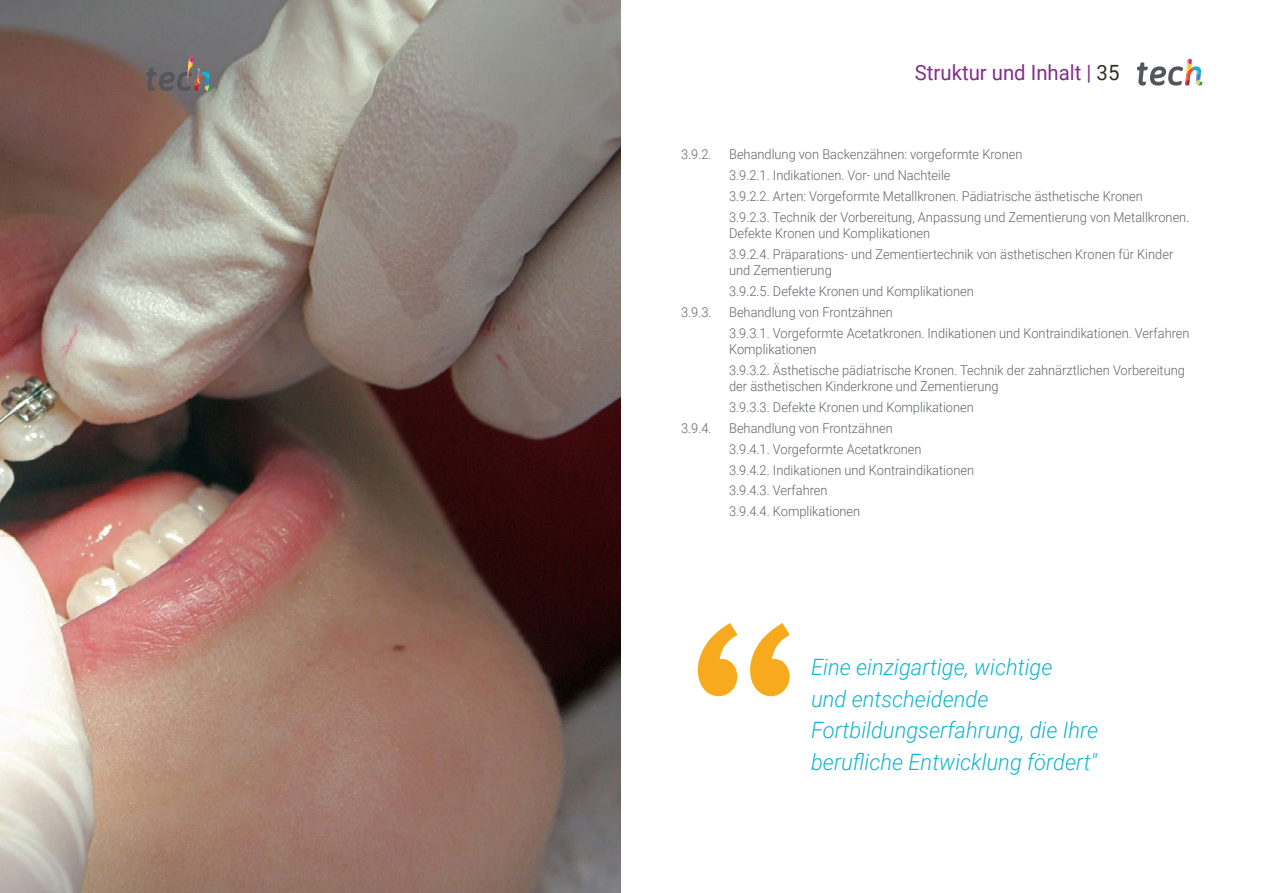
<style>
.page{position:relative;width:1263px;height:893px;background:#fff}
.page>*{position:absolute;margin:0;border:0;box-sizing:border-box;transform-origin:0 0}
.t1{font:italic 300 22.5px/31.5px "Roboto";color:#0fb6cf}
.t2{font:21px "Roboto";color:#813089}
.t3{font:300 13.5px/20.7px "Roboto";color:#61646a;scale:.95 1}
.s1{color:#312e20}
</style>
<div class="page">
<img style="left:0;top:0;width:621px;height:893px">
<svg style="left:146px;top:57px;width:65px;height:34px"></svg>
<svg style="left:698px;top:623px;width:92px;height:73px"></svg>
<svg style="left:1137px;top:59px;width:65px;height:27px"></svg>
<h2 class="t2" style="left:915px;top:57px;width:206px">Struktur und Inhalt | <span class="s1">35</span></h2>
<p class="t3" style="left:681px;top:144px;width:34px">3.9.2.</p>
<p class="t3" style="left:729px;top:144px;width:486px">Behandlung von Backenzähnen: vorgeformte Kronen<br>3.9.2.1. Indikationen. Vor- und Nachteile<br>3.9.2.2. Arten: Vorgeformte Metallkronen. Pädiatrische ästhetische Kronen<br>3.9.2.3. Technik der Vorbereitung, Anpassung und Zementierung von Metallkronen.</p>
<p class="t3" style="left:729px;top:223px;width:469px">Defekte Kronen und Komplikationen<br>3.9.2.4. Präparations- und Zementiertechnik von ästhetischen Kronen für Kinder</p>
<p class="t3" style="left:729px;top:260px;width:259px">und Zementierung<br>3.9.2.5. Defekte Kronen und Komplikationen</p>
<p class="t3" style="left:681px;top:301px;width:34px">3.9.3.</p>
<p class="t3" style="left:729px;top:301px;width:486px">Behandlung von Frontzähnen<br>3.9.3.1. Vorgeformte Acetatkronen. Indikationen und Kontraindikationen. Verfahren</p>
<p class="t3" style="left:729px;top:339px;width:481px">Komplikationen<br>3.9.3.2. Ästhetische pädiatrische Kronen. Technik der zahnärztlichen Vorbereitung</p>
<p class="t3" style="left:729px;top:376px;width:285px">der ästhetischen Kinderkrone und Zementierung<br>3.9.3.3. Defekte Kronen und Komplikationen</p>
<p class="t3" style="left:681px;top:417px;width:34px">3.9.4.</p>
<p class="t3" style="left:729px;top:417px;width:259px">Behandlung von Frontzähnen<br>3.9.4.1. Vorgeformte Acetatkronen<br>3.9.4.2. Indikationen und Kontraindikationen<br>3.9.4.3. Verfahren<br>3.9.4.4. Komplikationen</p>
<h1 class="t1" style="left:811px;top:651px;width:289px">Eine einzigartige, wichtige<br>und entscheidende<br>Fortbildungserfahrung, die Ihre berufliche Entwicklung fördert"</h1>
</div>
